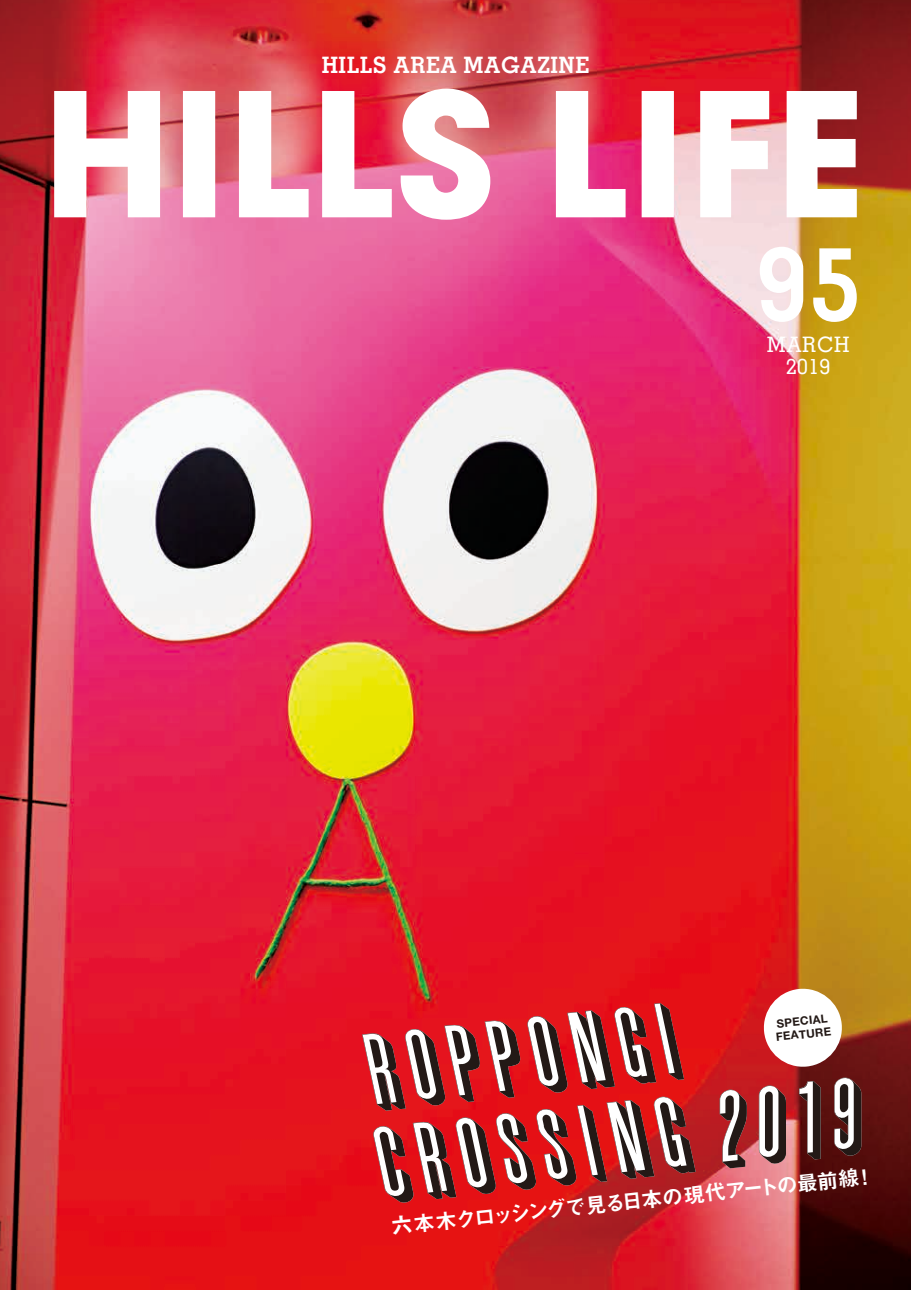
<style>
.page{position:relative;width:911px;height:1290px;background:#fff}
.page>*{position:absolute;margin:0;border:0;box-sizing:border-box;transform-origin:0 0}
.t1{font:700 101.88px "Memphis";color:#fff}
.t2{font:700 22.62px "Memphis";letter-spacing:.025em;color:#fff}
.t3{font:21.25px "Midashi Go Pro MB31";color:#fff}
.t4{font:500 21.25px/22.1px "Memphis";letter-spacing:.025em;color:#fff;text-align:center}
.t5{font:700 11.5px/13.2px "Helvetica Neue LT Std";color:#231916}
</style>
<div class="page">
<img style="left:0;top:0;width:911px;height:1290px">
<svg style="left:54px;top:89px;width:802px;height:131px"></svg>
<svg style="left:762px;top:987px;width:82px;height:82px"></svg>
<svg style="left:362px;top:1003px;width:333px;height:199px"></svg>
<svg style="left:719px;top:1089px;width:28px;height:79px"></svg>
<svg style="left:759px;top:1085px;width:27px;height:79px"></svg>
<svg style="left:799px;top:1081px;width:21px;height:78px"></svg>
<svg style="left:834px;top:1077px;width:27px;height:79px"></svg>
<p class="t2" style="left:322px;top:50px;width:269px">HILLS AREA MAGAZINE</p>
<p class="t1" style="left:756px;top:220px;width:106px">95</p>
<p class="t4" style="left:767px;top:333px;width:84px">MARCH<br>2019</p>
<p class="t5" style="left:774px;top:1017px;width:57px;rotate:-6deg">SPECIAL<br>FEATURE</p>
<p class="t3" style="left:390px;top:1209px;width:488px;rotate:-6deg">六本木クロッシングで見る日本の現代アートの最前線！</p>
</div>
